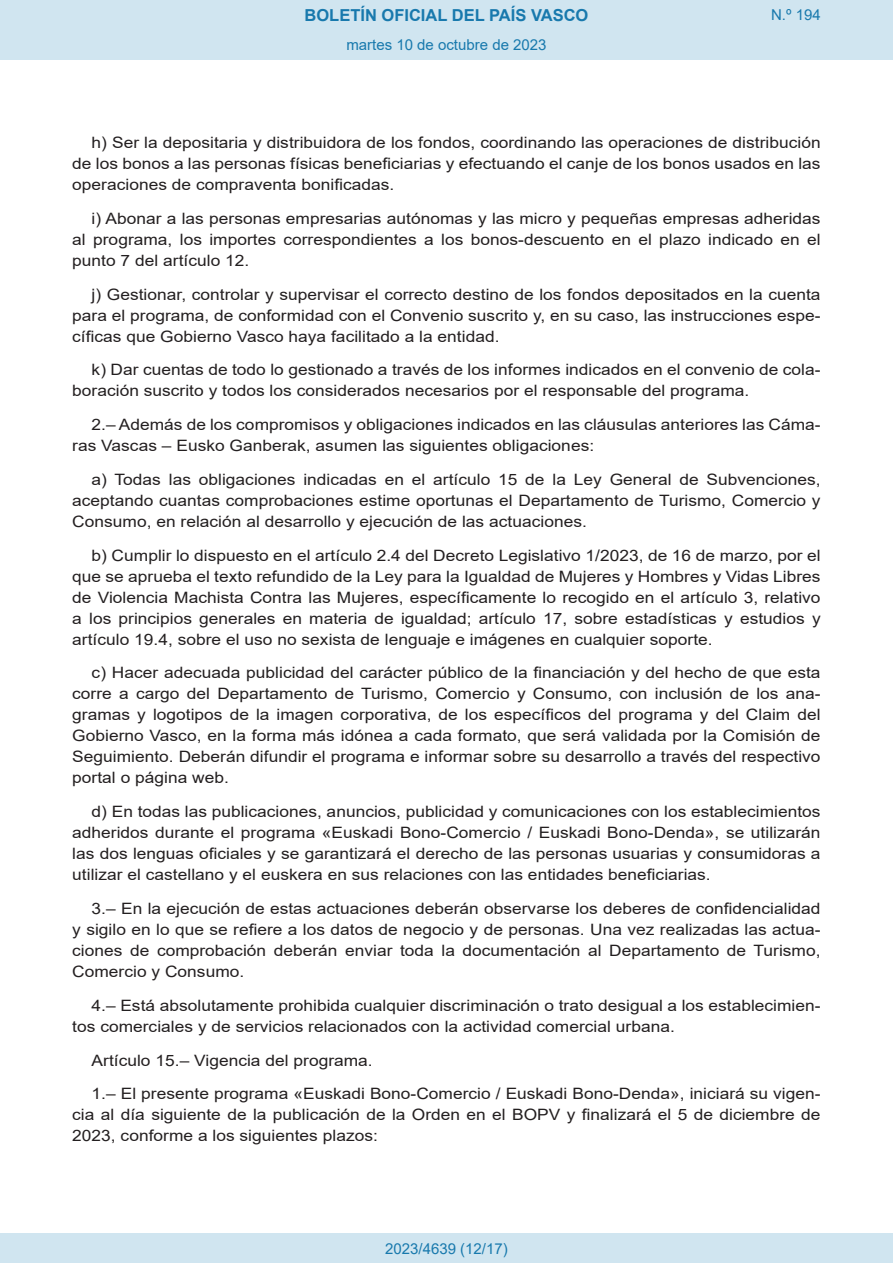
<style>
.page{position:relative;width:893px;height:1263px;background:#fff}
.page>*{position:absolute;margin:0;border:0;box-sizing:border-box;transform-origin:0 0}
.t1{font:700 16.5px "Arial";color:#1879ad}
.BOPVDetalle{font:15.6px/21px "Arial";color:#231f20;text-align:justify;scale:1.11 1}
.Paginacion_Centro{font:15px "Arial";color:#1879ad}
</style>
<div class="page">
<div style="left:0;top:0;width:893px;height:60px;background:#d0e5f0"></div>
<div style="left:0;top:1233px;width:893px;height:30px;background:#d0e5f0"></div>
<p class="t1" style="left:305px;top:3px;width:285px">BOLETÍN OFICIAL DEL PAÍS VASCO</p>
<p class="Paginacion_Centro" style="left:346px;top:35px;width:202px">martes 10 de octubre de 2023</p>
<p class="Paginacion_Centro" style="left:771px;top:5px;width:51px">N.º 194</p>
<p class="BOPVDetalle" style="left:72px;top:132px;width:676px;text-indent:19px">h) Ser la depositaria y distribuidora de los fondos, coordinando las operaciones de distribución de los bonos a las personas físicas beneficiarias y efectuando el canje de los bonos usados en las operaciones de compraventa bonificadas.</p>
<p class="BOPVDetalle" style="left:72px;top:208px;width:676px;text-indent:19px">i) Abonar a las personas empresarias autónomas y las micro y pequeñas empresas adheridas al programa, los importes correspondientes a los bonos-descuento en el plazo indicado en el punto 7 del artículo 12.</p>
<p class="BOPVDetalle" style="left:72px;top:284px;width:676px;text-indent:19px">j) Gestionar, controlar y supervisar el correcto destino de los fondos depositados en la cuenta para el programa, de conformidad con el Convenio suscrito y, en su caso, las instrucciones espe&shy;cíficas que Gobierno Vasco haya facilitado a la entidad.</p>
<p class="BOPVDetalle" style="left:72px;top:359px;width:676px;text-indent:19px">k) Dar cuentas de todo lo gestionado a través de los informes indicados en el convenio de cola&shy;boración suscrito y todos los considerados necesarios por el responsable del programa.</p>
<p class="BOPVDetalle" style="left:72px;top:414px;width:676px;text-indent:19px">2.– Además de los compromisos y obligaciones indicados en las cláusulas anteriores las Cáma&shy;ras Vascas – Eusko Ganberak, asumen las siguientes obligaciones:</p>
<p class="BOPVDetalle" style="left:72px;top:469px;width:676px;text-indent:19px">a) Todas las obligaciones indicadas en el artículo 15 de la Ley General de Subvenciones, aceptando cuantas comprobaciones estime oportunas el Departamento de Turismo, Comercio y Consumo, en relación al desarrollo y ejecución de las actuaciones.</p>
<p class="BOPVDetalle" style="left:72px;top:545px;width:676px;text-indent:19px">b) Cumplir lo dispuesto en el artículo 2.4 del Decreto Legislativo 1/2023, de 16 de marzo, por el que se aprueba el texto refundido de la Ley para la Igualdad de Mujeres y Hombres y Vidas Libres de Violencia Machista Contra las Mujeres, específicamente lo recogido en el artículo 3, relativo a los principios generales en materia de igualdad; artículo 17, sobre estadísticas y estudios y artículo 19.4, sobre el uso no sexista de lenguaje e imágenes en cualquier soporte.</p>
<p class="BOPVDetalle" style="left:72px;top:662px;width:676px;text-indent:19px">c) Hacer adecuada publicidad del carácter público de la financiación y del hecho de que esta corre a cargo del Departamento de Turismo, Comercio y Consumo, con inclusión de los ana&shy;gramas y logotipos de la imagen corporativa, de los específicos del programa y del Claim del Gobierno Vasco, en la forma más idónea a cada formato, que será validada por la Comisión de Seguimiento. Deberán difundir el programa e informar sobre su desarrollo a través del respectivo portal o página web.</p>
<p class="BOPVDetalle" style="left:72px;top:801px;width:676px;text-indent:19px">d) En todas las publicaciones, anuncios, publicidad y comunicaciones con los establecimientos adheridos durante el programa «Euskadi Bono-Comercio / Euskadi Bono-Denda», se utilizarán las dos lenguas oficiales y se garantizará el derecho de las personas usuarias y consumidoras a utilizar el castellano y el euskera en sus relaciones con las entidades beneficiarias.</p>
<p class="BOPVDetalle" style="left:72px;top:898px;width:676px;text-indent:19px">3.– En la ejecución de estas actuaciones deberán observarse los deberes de confidencialidad y sigilo en lo que se refiere a los datos de negocio y de personas. Una vez realizadas las actua&shy;ciones de comprobación deberán enviar toda la documentación al Departamento de Turismo, Comercio y Consumo.</p>
<p class="BOPVDetalle" style="left:72px;top:995px;width:676px;text-indent:19px">4.– Está absolutamente prohibida cualquier discriminación o trato desigual a los establecimien&shy;tos comerciales y de servicios relacionados con la actividad comercial urbana.</p>
<p class="BOPVDetalle" style="left:92px;top:1049px;width:255px">Artículo 15.– Vigencia del programa.</p>
<p class="BOPVDetalle" style="left:72px;top:1083px;width:676px;text-indent:19px">1.– El presente programa «Euskadi Bono-Comercio / Euskadi Bono-Denda», iniciará su vigen&shy;cia al día siguiente de la publicación de la Orden en el BOPV y finalizará el 5 de diciembre de 2023, conforme a los siguientes plazos:</p>
<p class="Paginacion_Centro" style="left:385px;top:1238px;width:124px">2023/4639 (12/17)</p>
</div>
